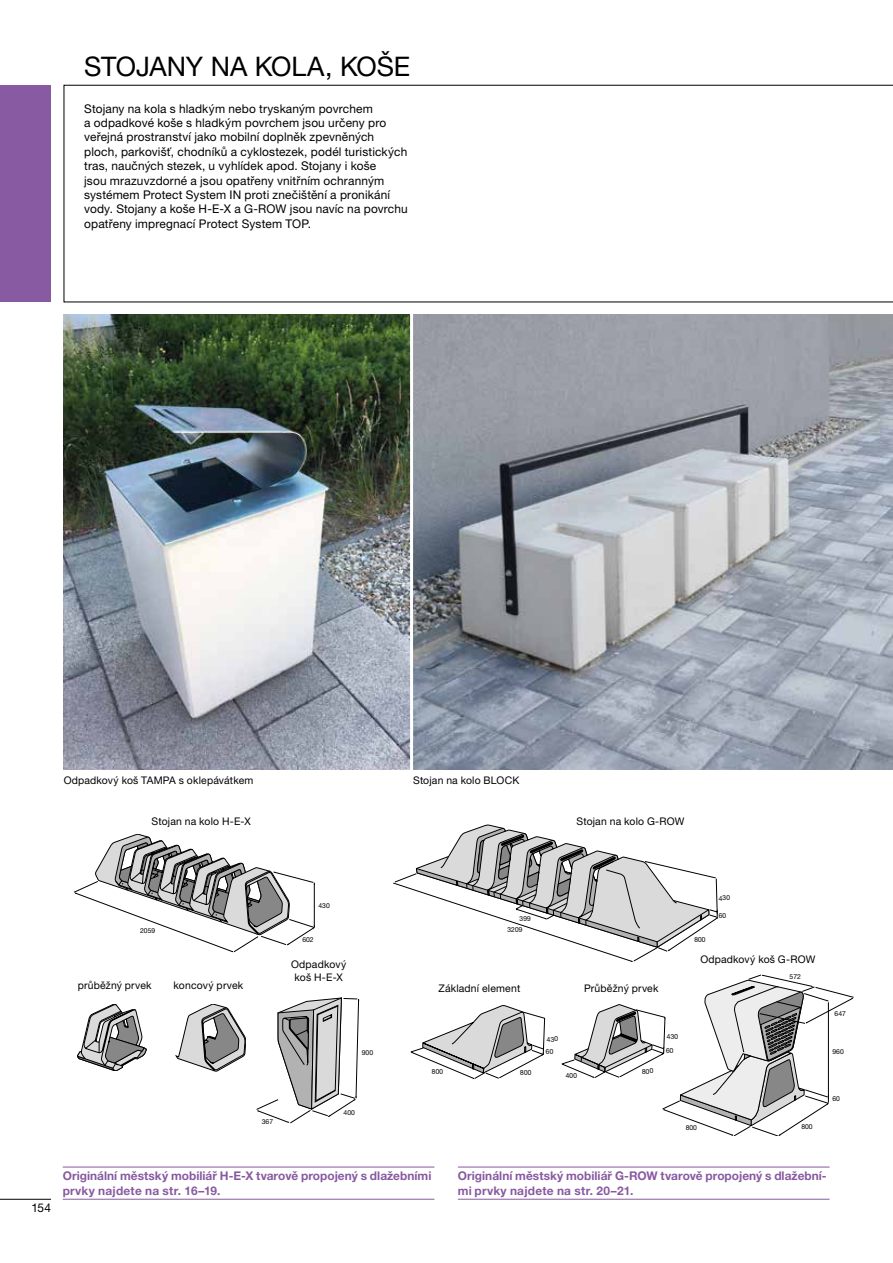
<style>
.page{position:relative;width:893px;height:1263px;background:#fff}
.page>*{position:absolute;margin:0;border:0;box-sizing:border-box;transform-origin:0 0}
.t1{font:27px "Helvetica Neue LT Pro";letter-spacing:-.005em;color:#000}
.t2{font:12px/14.4px "Helvetica Neue LT Pro";letter-spacing:.01em;color:#000}
.t3{font:700 12px/14.4px "Helvetica Neue LT Pro";letter-spacing:.005em;color:#885aa1}
.t4{font:10.5px/12.6px "Helvetica Neue LT Pro";letter-spacing:.015em;color:#000;text-align:center}
.t5{font:6.9px "Helvetica Neue LT Pro";color:#000}
.t6{font:6.75px/14.1px "Helvetica Neue LT Pro";color:#000}
</style>
<div class="page">
<svg style="left:64px;top:85px;width:829px;height:217px"></svg>
<hr style="left:0;top:1199px;width:51px;height:1px;background:#000">
<div style="left:0;top:85px;width:51px;height:217px;background:#885aa1"></div>
<img style="left:64px;top:315px;width:346px;height:454px">
<img style="left:413px;top:315px;width:480px;height:454px">
<svg style="left:257px;top:998px;width:102px;height:125px"></svg>
<svg style="left:74px;top:834px;width:241px;height:118px"></svg>
<svg style="left:77px;top:1004px;width:70px;height:67px"></svg>
<svg style="left:176px;top:1004px;width:70px;height:67px"></svg>
<hr style="left:63px;top:1167px;width:371px;height:1px;background:#885aa1">
<hr style="left:63px;top:1199px;width:371px;height:1px;background:#885aa1">
<hr style="left:458px;top:1167px;width:372px;height:1px;background:#885aa1">
<hr style="left:458px;top:1199px;width:372px;height:1px;background:#885aa1">
<svg style="left:393px;top:825px;width:325px;height:137px"></svg>
<svg style="left:561px;top:975px;width:293px;height:161px"></svg>
<svg style="left:410px;top:1005px;width:135px;height:74px"></svg>
<h1 class="t1" style="left:84px;top:50px;width:327px">STOJANY NA KOLA, KOŠE</h1>
<p class="t2" style="left:84px;top:101px;width:325px">Stojany na kola s hladkým nebo tryskaným povrchem<br>a odpadkové koše s hladkým povrchem jsou určeny pro veřejná prostranství jako mobilní doplněk zpevněných ploch, parkovišť, chodníků a cyklostezek, podél turistických tras, naučných stezek, u vyhlídek apod. Stojany i koše<br>jsou mrazuvzdorné a jsou opatřeny vnitřním ochranným systémem Protect System IN proti znečištění a pronikání vody. Stojany a koše H-E-X a G-ROW jsou navíc na povrchu opatřeny impregnací Protect System TOP.</p>
<p class="t4" style="left:64px;top:774px;width:191px">Odpadkový koš TAMPA s oklepávátkem</p>
<p class="t4" style="left:413px;top:774px;width:108px">Stojan na kolo BLOCK</p>
<p class="t4" style="left:152px;top:814px;width:101px">Stojan na kolo H-E-X</p>
<p class="t4" style="left:576px;top:814px;width:109px">Stojan na kolo G-ROW</p>
<p class="t5" style="left:140px;top:927px;width:17px">2059</p>
<p class="t4" style="left:78px;top:979px;width:75px">průběžný prvek</p>
<p class="t4" style="left:174px;top:979px;width:71px">koncový prvek</p>
<p class="t5" style="left:318px;top:902px;width:13px">430</p>
<p class="t5" style="left:302px;top:936px;width:13px">602</p>
<p class="t5" style="left:336px;top:957px;width:17px;rotate:-2deg">3209</p>
<p class="t4" style="left:291px;top:958px;width:57px">Odpadkový koš H-E-X</p>
<p class="t5" style="left:362px;top:1049px;width:13px">900</p>
<p class="t5" style="left:507px;top:926px;width:17px;rotate:-2deg">3209</p>
<p class="t4" style="left:438px;top:982px;width:83px">Základní element</p>
<p class="t4" style="left:584px;top:982px;width:76px">Průběžný prvek</p>
<p class="t6" style="left:545px;top:1033px;width:15px;line-height:12.3px;rotate:-3deg">430<br>60</p>
<p class="t6" style="left:665px;top:1030px;width:14px;rotate:-3deg">430<br>60</p>
<p class="t4" style="left:700px;top:952px;width:116px">Odpadkový koš G-ROW</p>
<p class="t5" style="left:790px;top:973px;width:13px">572</p>
<p class="t5" style="left:834px;top:1010px;width:13px">647</p>
<p class="t5" style="left:832px;top:1048px;width:13px">960</p>
<p class="t5" style="left:262px;top:1117px;width:13px">367</p>
<p class="t5" style="left:344px;top:1109px;width:13px">400</p>
<p class="t5" style="left:686px;top:1124px;width:13px">800</p>
<p class="t5" style="left:801px;top:1122px;width:13px">800</p>
<p class="t5" style="left:832px;top:1095px;width:9px">60</p>
<p class="t2" style="left:32px;top:1200px;width:21px">154</p>
<p class="t3" style="left:63px;top:1168px;width:370px">Originální městský mobiliář H-E-X tvarově propojený s dlažebními prvky najdete na str. 16–19.</p>
<p class="t3" style="left:458px;top:1168px;width:370px">Originální městský mobiliář G-ROW tvarově propojený s dlažební&shy;mi prvky najdete na str. 20–21.</p>
</div>
